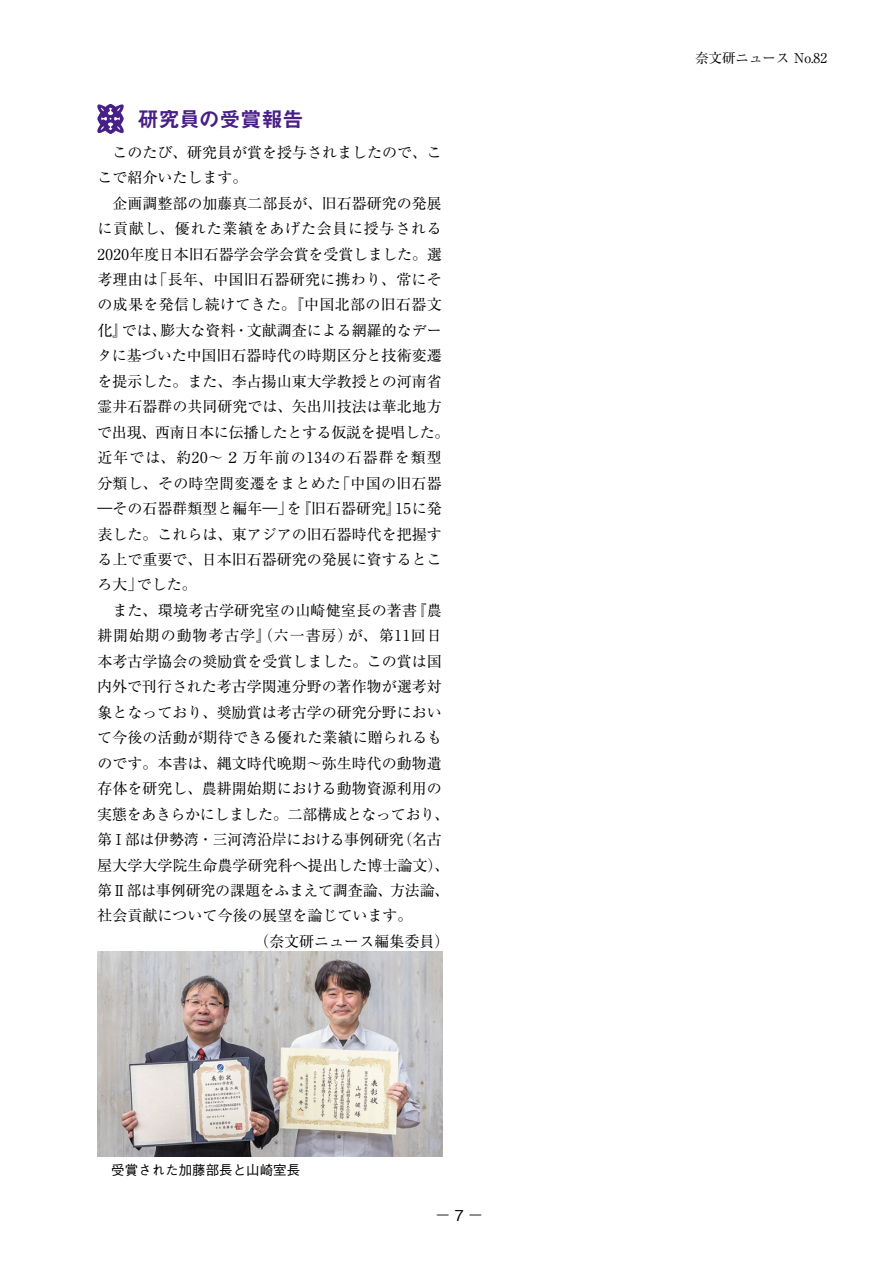
<style>
.page{position:relative;width:893px;height:1263px;background:#fff}
.page>*{position:absolute;margin:0;border:0;box-sizing:border-box;transform-origin:0 0}
.t1{font:21px "Midashi Go Pr 6 MB31";color:#481f86}
.t2{font:15px/25.5px "Ryumin Pr 6";color:#000}
.t3{font:15px "Ryumin Pr 6";letter-spacing:.06em;color:#000}
.t4{font:15px "Ryumin Pr 6";letter-spacing:-.025em;color:#000}
.t5{font:15px "Ryumin Pr 6";letter-spacing:-.02em;color:#000}
.t6{font:15px "Ryumin Pr 6";letter-spacing:.02em;color:#000}
.t7{font:500 15px "Gothic BBB Pr 6";color:#000;scale:1.8 1}
.t8{font:500 13.5px "Gothic BBB Pr 6";color:#000}
.t9{font:13.5px "Ryumin Pr 6";color:#000}
</style>
<div class="page">
<img style="left:98px;top:951px;width:344px;height:206px">
<svg style="left:97px;top:104px;width:27px;height:30px"></svg>
<h1 class="t1" style="left:138px;top:103px;width:167px">研究員の受賞報告</h1>
<p class="t2" style="left:97px;top:138px;width:346px;text-indent:15px">このたび、研究員が賞を授与されましたので、ここで紹介いたします。</p>
<p class="t2" style="left:97px;top:189px;width:354px;text-indent:15px">企画調整部の加藤真二部長が、旧石器研究の発展に貢献し、優れた業績をあげた会員に授与される<br>2020年度日本旧石器学会学会賞を受賞しました。選考理由は「長年、中国旧石器研究に携わり、常にその成果を発信し続けてきた。『中国北部の旧石器文化』では、膨大な資料・文献調査による網羅的なデータに基づいた中国旧石器時代の時期区分と技術変遷を提示した。また、李占揚山東大学教授との河南省霊井石器群の共同研究では、矢出川技法は華北地方で出現、西南日本に伝播したとする仮説を提唱した。近年では、約20〜２万年前の134の石器群を類型分類し、その時空間変遷をまとめた「中国の旧石器―その石器群類型と編年―」を『旧石器研究』15に発表した。これらは、東アジアの旧石器時代を把握する上で重要で、日本旧石器研究の発展に資するところ大」でした。</p>
<p class="t6" style="left:112px;top:598px;width:331px">また、環境考古学研究室の山崎健室長の著書『農</p>
<p class="t3" style="left:97px;top:624px;width:346px">耕開始期の動物考古学』（六一書房）が、第11回日</p>
<p class="t2" style="left:97px;top:648px;width:346px">本考古学協会の奨励賞を受賞しました。この賞は国</p>
<p class="t2" style="left:97px;top:673px;width:346px">内外で刊行された考古学関連分野の著作物が選考対</p>
<p class="t2" style="left:97px;top:699px;width:346px">象となっており、奨励賞は考古学の研究分野におい</p>
<p class="t2" style="left:97px;top:724px;width:346px">て今後の活動が期待できる優れた業績に贈られるも</p>
<p class="t2" style="left:97px;top:749px;width:346px">のです。本書は、縄文時代晩期～弥生時代の動物遺</p>
<p class="t2" style="left:97px;top:775px;width:346px">存体を研究し、農耕開始期における動物資源利用の</p>
<p class="t4" style="left:97px;top:802px;width:354px">実態をあきらかにしました。二部構成となっており、</p>
<p class="t5" style="left:97px;top:828px;width:346px">第Ⅰ部は伊勢湾・三河湾沿岸における事例研究（名古</p>
<p class="t2" style="left:97px;top:851px;width:354px">屋大学大学院生命農学研究科へ提出した博士論文）、</p>
<p class="t2" style="left:97px;top:877px;width:354px">第Ⅱ部は事例研究の課題をふまえて調査論、方法論、</p>
<p class="t2" style="left:97px;top:902px;width:316px">社会貢献について今後の展望を論じています。</p>
<p class="t2" style="left:254px;top:928px;width:196px">（奈文研ニュース編集委員）</p>
<p class="t8" style="left:111px;top:1159px;width:191px">受賞された加藤部長と山崎室長</p>
<p class="t7" style="left:436px;top:1202px;width:27px">–7 –</p>
<p class="t9" style="left:695px;top:47px;width:133px">奈文研ニュース No.82</p>
</div>
